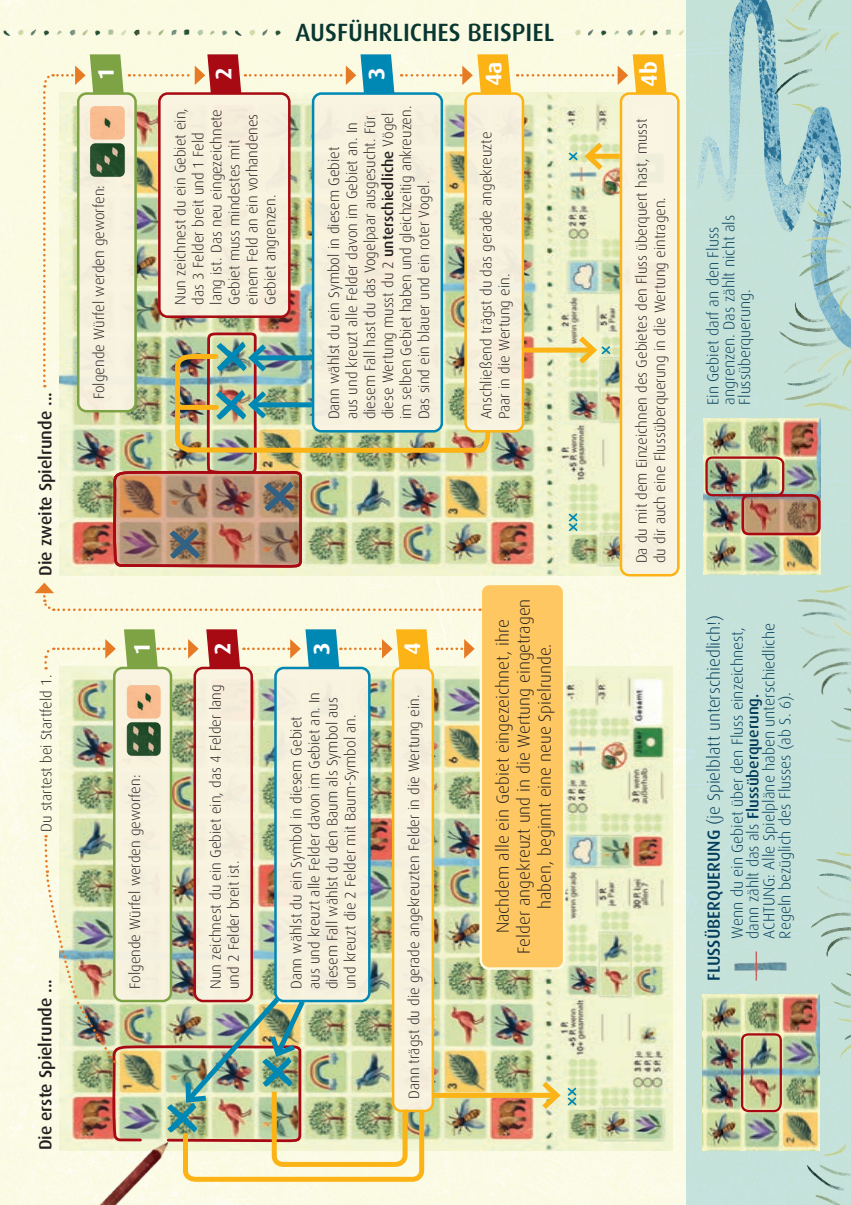
<style>
.page{position:relative;width:851px;height:1205px;background:#fff}
.page>*{position:absolute;margin:0;border:0;box-sizing:border-box;transform-origin:0 0}
.t1{font:500 25px "Dax";color:#083630}
.t2{font:700 22.5px "Dax";color:#fff}
.t3{font:300 17.5px/21px "Dax";color:#231f20;text-align:center}
.t4{font:300 17.5px "Dax";color:#033d5b}
.t5{font:500 17.5px "Dax";color:#231f20}
.t6{font:300 15.75px/15.8px "Dax";color:#033d5b}
.t7{font:300 15px/18px "Dax";color:#231f20}
.s1{font-weight:500}
</style>
<div class="page">
<div style="left:0;top:0;width:686px;height:1205px;background:#fbfbe3"></div>
<div style="left:686px;top:0;width:164px;height:1205px;background:#c5e2da"></div>
<img style="left:60px;top:93px;width:565px;height:483px">
<img style="left:59px;top:667px;width:613px;height:483px">
<div style="left:480px;top:584px;width:84px;height:384px;background:#fec762;border-radius:8px"></div>
<div style="left:479px;top:583px;width:86px;height:387px;border:2px solid #fbfbe0;border-radius:8px"></div>
<div style="left:621px;top:94px;width:57px;height:481px;background:#faf4e2;border-radius:8px"></div>
<div style="left:619px;top:92px;width:60px;height:484px;border:2px solid #fbb316;border-radius:8px"></div>
<div style="left:432px;top:1093px;width:124px;height:5px;background:#fbb316"></div>
<img style="left:702px;top:994px;width:100px;height:156px">
<img style="left:739px;top:1032px;width:44px;height:81px">
<img style="left:703px;top:438px;width:117px;height:136px">
<img style="left:704px;top:455px;width:117px;height:82px">
<img style="left:662px;top:0;width:38px;height:363px">
<img style="left:714px;top:585px;width:136px;height:181px">
<img style="left:700px;top:0;width:150px;height:438px">
<img style="left:802px;top:837px;width:48px;height:368px">
<img style="left:0;top:22px;width:285px;height:21px">
<img style="left:569px;top:22px;width:117px;height:21px">
<img style="left:731px;top:951px;width:58px;height:47px">
<svg style="left:537px;top:1076px;width:39px;height:38px"></svg>
<svg style="left:568px;top:513px;width:9px;height:18px"></svg>
<svg style="left:35px;top:583px;width:445px;height:28px;background:#f9f5db"></svg>
<img style="left:65px;top:1184px;width:113px;height:21px">
<div style="left:114px;top:668px;width:57px;height:333px;background:#faf4e2;border-radius:8px"></div>
<div style="left:113px;top:667px;width:59px;height:335px;border:2px solid #7da344;border-radius:8px"></div>
<img style="left:126px;top:685px;width:35px;height:72px">
<div style="left:195px;top:668px;width:57px;height:333px;background:#faf4e2;border-radius:8px"></div>
<div style="left:193px;top:667px;width:60px;height:335px;border:2px solid #a70a12;border-radius:8px"></div>
<div style="left:465px;top:94px;width:58px;height:337px;background:#faf4e2;border-radius:8px"></div>
<div style="left:464px;top:92px;width:60px;height:340px;border:2px solid #fbb316;border-radius:8px"></div>
<div style="left:275px;top:668px;width:94px;height:333px;background:#faf4e2;border-radius:8px"></div>
<div style="left:274px;top:667px;width:96px;height:335px;border:2px solid #0088b5;border-radius:8px"></div>
<div style="left:393px;top:668px;width:40px;height:443px;background:#faf4e2;border-radius:8px"></div>
<div style="left:392px;top:667px;width:42px;height:445px;border:2px solid #fbb316;border-radius:8px"></div>
<svg style="left:44px;top:639px;width:72px;height:30px;background:#f8efd2"></svg>
<svg style="left:124px;top:629px;width:74px;height:39px;background:#c5d098"></svg>
<svg style="left:206px;top:629px;width:224px;height:39px;background:#caba9d"></svg>
<svg style="left:437px;top:639px;width:37px;height:19px"></svg>
<svg style="left:517px;top:54px;width:149px;height:39px;background:#f9e7b2"></svg>
<img style="left:42px;top:54px;width:469px;height:515px">
<div style="left:522px;top:348px;width:71px;height:5px;background:#fbb316"></div>
<svg style="left:573px;top:331px;width:37px;height:38px"></svg>
<div style="left:588px;top:154px;width:31px;height:5px;background:#fbb316"></div>
<svg style="left:568px;top:137px;width:39px;height:38px"></svg>
<img style="left:43px;top:835px;width:383px;height:349px">
<div style="left:177px;top:405px;width:39px;height:5px;background:#fbb316"></div>
<p class="t5" style="left:35px;top:576px;width:185px;rotate:-90deg">Die zweite Spielrunde ...</p>
<p class="t7" style="left:37px;top:832px;width:159px;rotate:-90deg">Du startest bei Startfeld 1.</p>
<p class="t5" style="left:35px;top:1150px;width:173px;rotate:-90deg">Die erste Spielrunde ...</p>
<p class="t2" style="left:93px;top:80px;width:14px;rotate:-90deg">1</p>
<p class="t7" style="left:90px;top:399px;width:216px;rotate:-90deg">Folgende Würfel werden geworfen:</p>
<p class="t2" style="left:129px;top:655px;width:14px;rotate:-90deg">1</p>
<p class="t7" style="left:126px;top:989px;width:216px;rotate:-90deg">Folgende Würfel werden geworfen:</p>
<p class="t2" style="left:211px;top:80px;width:14px;rotate:-90deg">2</p>
<p class="t7" style="left:171px;top:305px;width:198px;rotate:-90deg">Nun zeichnest du ein Gebiet ein, das 3 Felder breit und 1 Feld lang ist. Das neu eingezeichnete<br>Gebiet muss mindestes mit einem Feld an ein vorhandenes<br>Gebiet angrenzen.</p>
<p class="t1" style="left:295px;top:19px;width:260px">AUSFÜHRLICHES BEISPIEL</p>
<p class="t2" style="left:364px;top:80px;width:14px;rotate:-90deg">3</p>
<p class="t7" style="left:325px;top:419px;width:315px;rotate:-90deg">Dann wählst du ein Symbol in diesem Gebiet<br>aus und kreuzt alle Felder davon im Gebiet an. In diesem Fall hast du das Vogelpaar ausgesucht. Für diese Wertung musst du 2 <span class="s1">unterschiedliche</span> Vögel im selben Gebiet haben und gleichzeitig ankreuzen.<br>Das sind ein blauer und ein roter Vogel.</p>
<p class="t2" style="left:480px;top:86px;width:26px;rotate:-90deg">4a</p>
<p class="t2" style="left:636px;top:87px;width:27px;rotate:-90deg">4b</p>
<p class="t7" style="left:477px;top:419px;width:289px;rotate:-90deg">Anschließend trägst du das gerade angekreuzte<br>Paar in die Wertung ein.</p>
<p class="t7" style="left:633px;top:563px;width:446px;rotate:-90deg">Da du mit dem Einzeichnen des Gebietes den Fluss überquert hast, musst du dir auch eine Flussüberquerung in die Wertung eintragen.</p>
<p class="t2" style="left:210px;top:655px;width:14px;rotate:-90deg">2</p>
<p class="t7" style="left:207px;top:989px;width:306px;rotate:-90deg">Nun zeichnest du ein Gebiet ein, das 4 Felder lang und 2 Felder breit ist.</p>
<p class="t2" style="left:309px;top:655px;width:14px;rotate:-90deg">3</p>
<p class="t7" style="left:287px;top:989px;width:299px;rotate:-90deg">Dann wählst du ein Symbol in diesem Gebiet<br>aus und kreuzt alle Felder davon im Gebiet an. In diesem Fall wählst du den Baum als Symbol aus und kreuzt die 2 Felder mit Baum-Symbol an.</p>
<p class="t2" style="left:399px;top:655px;width:14px;rotate:-90deg">4</p>
<p class="t7" style="left:405px;top:1099px;width:406px;rotate:-90deg">Dann trägst du die gerade angekreuzten Felder in die Wertung ein.</p>
<p class="t3" style="left:492px;top:954px;width:357px;rotate:-90deg">Nachdem alle ein Gebiet eingezeichnet, ihre<br>Felder angekreuzt und in die Wertung eingetragen haben, beginnt eine neue Spielrunde.</p>
<p class="t6" style="left:705px;top:405px;width:192px;rotate:-90deg">Ein Gebiet darf an den Fluss angrenzen. Das zählt nicht als<br>Flussüberquerung.</p>
<p class="t4" style="left:704px;top:981px;width:368px;rotate:-90deg"><span class="s1">FLUSSÜBERQUERUNG</span> (je Spielblatt unterschiedlich!)</p>
<p class="t6" style="left:729px;top:938px;width:313px;rotate:-90deg">Wenn du ein Gebiet über den Fluss einzeichnest, dann zählt das als <span class="s1">Flussüberquerung.</span></p>
<p class="t6" style="left:761px;top:938px;width:317px;rotate:-90deg">ACHTUNG: Alle Spielpläne haben unterschiedliche<br>Regeln bezüglich des Flusses (ab S. 6).</p>
</div>
